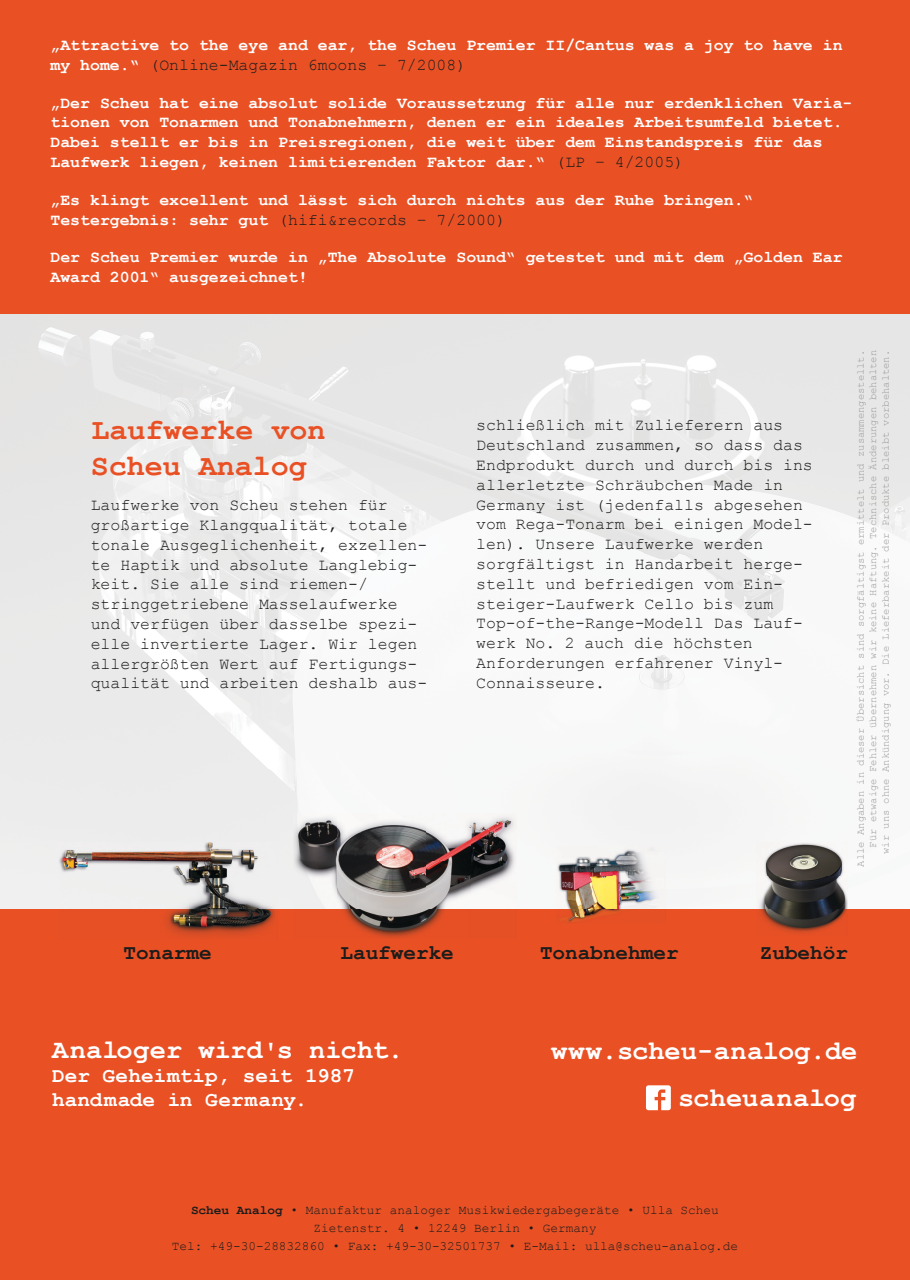
<style>
.page{position:relative;width:910px;height:1280px;background:#fff}
.page>*{position:absolute;margin:0;border:0;box-sizing:border-box;transform-origin:0 0}
.t1{font:700 30px/36px "Courier New";color:#e95125}
.t2{font:700 27px/47px "Courier New";color:#fff;text-align:right}
.t3{font:700 21px/24px "Courier New";color:#fff}
.t4{font:700 21px "Courier New";color:#1c1c1b}
.t5{font:16.5px/19.8px "Courier New";color:#1c1c1b}
.t6{font:700 16.5px/19.8px "Courier New";color:#fff}
.t7{font:12.75px/18px "Courier New";color:#1c1c1b;text-align:center}
.t8{font:10.5px/12.6px "Courier New";color:#9e9d9d;text-align:right}
.s1{font-weight:400;color:#1c1c1b}
.s2{font-weight:700}
</style>
<div class="page">
<img style="left:516px;top:821px;width:72px;height:89px">
<div style="left:0;top:873px;width:58px;height:37px;background:#f0f0f0"></div>
<img style="left:277px;top:873px;width:16px;height:37px">
<img style="left:665px;top:873px;width:245px;height:37px">
<div style="left:0;top:0;width:910px;height:314px;background:#e95125"></div>
<div style="left:0;top:910px;width:910px;height:370px;background:#e95125"></div>
<img style="left:58px;top:842px;width:219px;height:95px">
<img style="left:556px;top:847px;width:109px;height:76px">
<img style="left:757px;top:842px;width:91px;height:91px">
<img style="left:293px;top:814px;width:223px;height:124px">
<svg style="left:646px;top:1085px;width:25px;height:25px"></svg>
<p class="t6" style="left:51px;top:34px;width:793px">„Attractive to the eye and ear, the Scheu Premier II/Cantus was a joy to have in my home.“ <span class="s1">(Online-Magazin 6moons – 7/2008)</span></p>
<p class="t6" style="left:51px;top:92px;width:803px">„Der Scheu hat eine absolut solide Voraussetzung für alle nur erdenklichen Varia&shy;tionen von Tonarmen und Tonabnehmern, denen er ein ideales Arbeitsumfeld bietet.<br>Dabei stellt er bis in Preisregionen, die weit über dem Einstandspreis für das Laufwerk liegen, keinen limitierenden Faktor dar.“ <span class="s1">(LP – 4/2005)</span></p>
<p class="t6" style="left:51px;top:189px;width:704px">„Es klingt excellent und lässt sich durch nichts aus der Ruhe bringen.“<br>Testergebnis: sehr gut <span class="s1">(hifi&amp;records – 7/2000)</span></p>
<p class="t6" style="left:51px;top:247px;width:793px">Der Scheu Premier wurde in „The Absolute Sound“ getestet und mit dem „Golden Ear<br>Award 2001“ ausgezeichnet!</p>
<h1 class="t1" style="left:91px;top:411px;width:236px">Laufwerke von<br>Scheu Analog</h1>
<p class="t5" style="left:91px;top:494px;width:338px">Laufwerke von Scheu stehen für großartige Klangqualität, totale tonale Ausgeglichenheit, exzellen&shy;te Haptik und absolute Langlebig&shy;keit. Sie alle sind riemen-/ stringgetriebene Masselaufwerke und verfügen über dasselbe spezi&shy;elle invertierte Lager. Wir legen allergrößten Wert auf Fertigungs&shy;qualität und arbeiten deshalb aus-</p>
<p class="t5" style="left:476px;top:415px;width:338px">schließlich mit Zulieferern aus<br>Deutschland zusammen, so dass das<br>Endprodukt durch und durch bis ins allerletzte Schräubchen Made in<br>Germany ist (jedenfalls abgesehen vom Rega-Tonarm bei einigen Model&shy;len). Unsere Laufwerke werden sorgfältigst in Handarbeit herge&shy;stellt und befriedigen vom Ein&shy;steiger-Laufwerk Cello bis zum<br>Top-of-the-Range-Modell Das Lauf&shy;werk No. 2 auch die höchsten<br>Anforderungen erfahrener Vinyl-<br>Connaisseure.</p>
<p class="t8" style="left:854px;top:866px;width:518px;rotate:-90deg">Alle Angaben in dieser Übersicht sind sorgfältigst ermittelt und zusammengestellt.<br>Für etwaige Fehler übernehmen wir keine Haftung. Technische Änderungen behalten wir uns ohne Ankündigung vor. Die Lieferbarkeit der Produkte bleibt vorbehalten.</p>
<p class="t4" style="left:124px;top:940px;width:90px">Tonarme</p>
<p class="t4" style="left:340px;top:940px;width:115px">Laufwerke</p>
<p class="t4" style="left:540px;top:940px;width:140px">Tonabnehmer</p>
<p class="t4" style="left:760px;top:940px;width:90px">Zubehör</p>
<h2 class="t2" style="left:52px;top:1025px;width:353px">Analoger wird's nicht.</h2>
<p class="t3" style="left:52px;top:1062px;width:304px">Der Geheimtip, seit 1987 handmade in Germany.</p>
<h2 class="t2" style="left:551px;top:1026px;width:308px">www.scheu-analog.de scheuanalog</h2>
<p class="t7" style="left:172px;top:1200px;width:568px"><span class="s2">Scheu Analog</span> • Manufaktur analoger Musikwiedergabegeräte • Ulla Scheu<br>Zietenstr. 4 • 12249 Berlin • Germany<br>Tel: +49-30-28832860 • Fax: +49-30-32501737 • E-Mail: ulla@scheu-analog.de</p>
</div>
